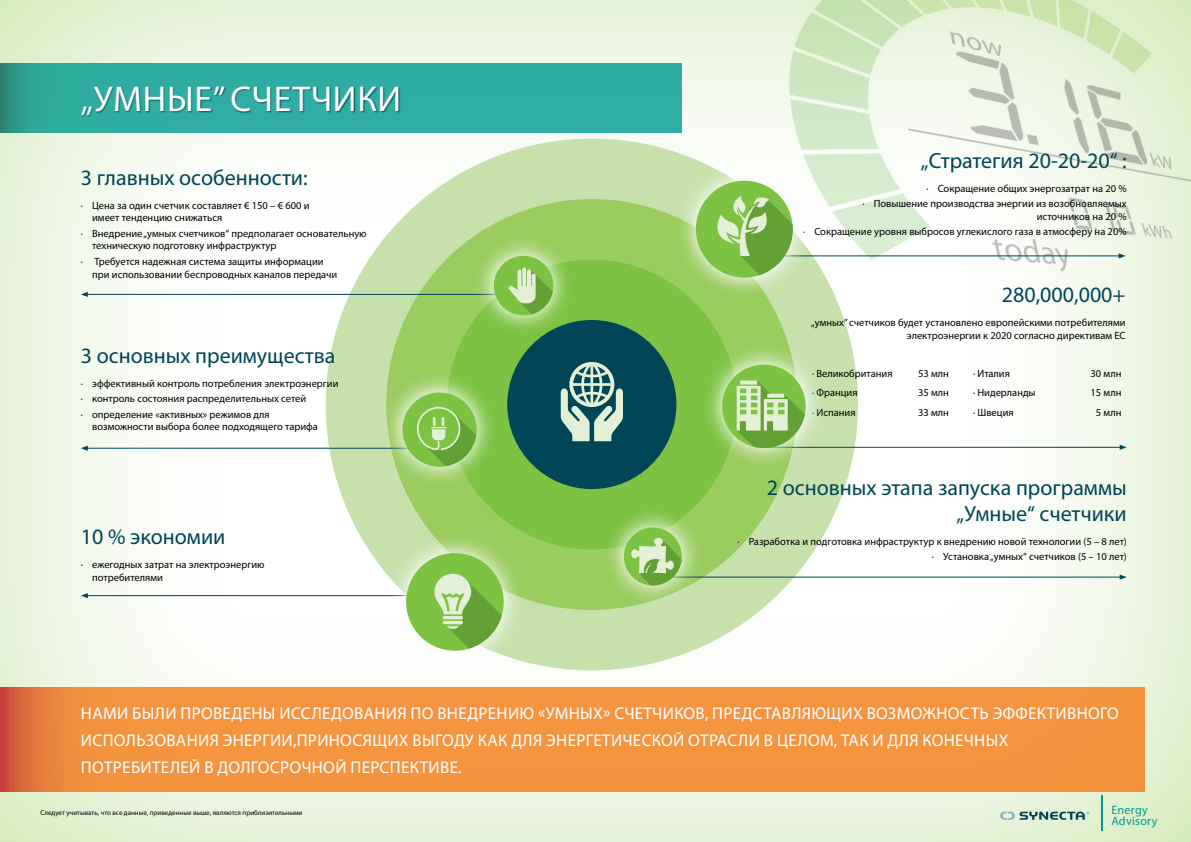
<style>
.page{position:relative;width:1191px;height:842px;background:#fff}
.page>*{position:absolute;margin:0;border:0;box-sizing:border-box;transform-origin:0 0}
.t1{font:36px "Myriad Pro";letter-spacing:.02em;color:#fff}
.t2{font:22px/26.4px "Myriad Pro";color:#004657;text-align:right}
.t3{font:17px/27px "Myriad Pro";letter-spacing:.02em;color:#fff}
.t4{font:12.2px/11.3px "Myriad Pro";letter-spacing:.02em;color:#009b90}
.t5{font:10.5px/12.6px "Myriad Pro";color:#000}
.t6{font:7px "Myriad Pro";color:#000}
</style>
<div class="page">
<div style="left:0;top:0;width:1191px;height:842px;background:#88c540;opacity:.5"></div>
<img style="left:772px;top:0;width:419px;height:293px">
<svg style="left:294px;top:112px;width:595px;height:575px"></svg>
<svg style="left:362px;top:175px;width:460px;height:459px;fill:#c7e1ad"></svg>
<svg style="left:429px;top:242px;width:325px;height:325px;background:#8ac650"></svg>
<div style="left:507px;top:320px;width:169px;height:169px;background:#004657;border-radius:50%"></div>
<svg style="left:561px;top:362px;width:62px;height:79px"></svg>
<div style="left:0;top:63px;width:681px;height:69px;background:#30ada2"></div>
<div style="left:81px;top:86px;width:319px;height:31px;background:#004657;opacity:.75"></div>
<svg style="left:1000px;top:811px;width:89px;height:9px"></svg>
<hr style="left:1101px;top:795px;width:1px;height:35px;background:#009b90">
<div style="left:0;top:687px;width:1144px;height:105px;background:#f4943f"></div>
<hr style="left:86px;top:294px;width:428px;height:1px;background:#004657">
<svg style="left:81px;top:292px;width:7px;height:5px"></svg>
<hr style="left:768px;top:447px;width:353px;height:1px;background:#004657">
<svg style="left:1119px;top:445px;width:7px;height:5px"></svg>
<hr style="left:768px;top:255px;width:352px;height:1px;background:#004657">
<svg style="left:1118px;top:253px;width:7px;height:5px"></svg>
<hr style="left:643px;top:577px;width:478px;height:1px;background:#004657">
<svg style="left:1119px;top:574px;width:7px;height:6px"></svg>
<hr style="left:86px;top:595px;width:350px;height:1px;background:#004657">
<svg style="left:81px;top:593px;width:7px;height:5px"></svg>
<hr style="left:86px;top:448px;width:352px;height:1px;background:#004657">
<svg style="left:81px;top:446px;width:7px;height:5px"></svg>
<svg style="left:473px;top:235px;width:101px;height:101px;background:#93c864"></svg>
<div style="left:494px;top:256px;width:59px;height:59px;background:#7dc242;border-radius:50%"></div>
<svg style="left:508px;top:267px;width:45px;height:47px"></svg>
<svg style="left:382px;top:372px;width:115px;height:115px;background:#9fcf6e"></svg>
<div style="left:402px;top:392px;width:75px;height:75px;background:#7dc242;border-radius:50%"></div>
<svg style="left:417px;top:407px;width:59px;height:59px"></svg>
<svg style="left:385px;top:532px;width:139px;height:140px"></svg>
<div style="left:406px;top:553px;width:98px;height:98px;background:#7dc242;border-radius:50%"></div>
<svg style="left:434px;top:574px;width:68px;height:75px"></svg>
<svg style="left:675px;top:160px;width:138px;height:138px"></svg>
<div style="left:696px;top:181px;width:96px;height:97px;background:#7dc242;border-radius:50%"></div>
<svg style="left:715px;top:196px;width:77px;height:79px"></svg>
<svg style="left:701px;top:344px;width:125px;height:125px;background:#a9d47f"></svg>
<div style="left:722px;top:365px;width:83px;height:83px;background:#7dc242;border-radius:50%"></div>
<svg style="left:736px;top:380px;width:69px;height:68px"></svg>
<svg style="left:603px;top:507px;width:99px;height:99px;background:#a1d070"></svg>
<div style="left:624px;top:527px;width:58px;height:58px;background:#7dc242;border-radius:50%"></div>
<svg style="left:631px;top:538px;width:50px;height:47px"></svg>
<h1 class="t1" style="left:81px;top:77px;width:322px">„Умные” счетчики</h1>
<h2 class="t2" style="left:81px;top:164px;width:228px">3 главных особенности:</h2>
<p class="t5" style="left:92px;top:199px;width:219px;text-indent:-11px">· Цена за один счетчик составляет € 150 – € 600 и имеет тенденцию снижаться</p>
<p class="t5" style="left:92px;top:227px;width:276px;text-indent:-11px">· Внедрение „умных счетчиков“ предполагает основательную техническую подготовку инфраструктур</p>
<p class="t5" style="left:92px;top:255px;width:247px;text-indent:-11px">· Требуется надежная система защиты информации при использовании беспроводных каналов передачи</p>
<h2 class="t2" style="left:81px;top:342px;width:256px">3 основных преимущества</h2>
<p class="t5" style="left:81px;top:375px;width:259px;line-height:15.4px">· эффективный контроль потребления электроэнергии · контроль состояния распределительных сетей<br>· определение «активных» режимов для</p>
<p class="t5" style="left:92px;top:420px;width:227px">возможности выбора более подходящего тарифа</p>
<h2 class="t2" style="left:81px;top:523px;width:146px">10 % экономии</h2>
<p class="t5" style="left:92px;top:558px;width:174px;text-indent:-11px">· ежегодных затрат на электроэнергию потребителями</p>
<h2 class="t2" style="left:921px;top:147px;width:207px">„Стратегия 20-20-20“ :</h2>
<p class="t5" style="left:862px;top:180px;width:266px;line-height:15.4px;text-align:right">· Сокращение общих энергозатрат на 20 %<br>· Повышение производства энергии из возобновляемых</p>
<p class="t5" style="left:803px;top:208px;width:325px;line-height:15.4px;text-align:right">источников на 20 %<br>· Сокращение уровня выбросов углекислого газа в атмосферу на 20%</p>
<h2 class="t2" style="left:1002px;top:281px;width:125px">280,000,000+</h2>
<p class="t5" style="left:906px;top:316px;width:220px;text-indent:-96px">„умных” счетчиков будет установлено европейскими потребителями электроэнергии к 2020 согласно директивам ЕС</p>
<p class="t5" style="left:812px;top:367px;width:82px">· Великобритания</p>
<p class="t5" style="left:918px;top:367px;width:32px">53 млн</p>
<p class="t5" style="left:973px;top:367px;width:38px">· Италия</p>
<p class="t5" style="left:1090px;top:367px;width:32px">30 млн</p>
<p class="t5" style="left:812px;top:386px;width:47px">· Франция</p>
<p class="t5" style="left:918px;top:386px;width:32px">35 млн</p>
<p class="t5" style="left:973px;top:386px;width:64px">· Нидерланды</p>
<p class="t5" style="left:1090px;top:386px;width:32px">15 млн</p>
<p class="t5" style="left:812px;top:405px;width:45px">· Испания</p>
<p class="t5" style="left:918px;top:405px;width:32px">33 млн</p>
<p class="t5" style="left:973px;top:405px;width:42px">· Швеция</p>
<p class="t5" style="left:1096px;top:405px;width:27px">5 млн</p>
<h2 class="t2" style="left:767px;top:474px;width:361px">2 основных этапа запуска программы „умные“ счетчики</h2>
<p class="t5" style="left:737px;top:534px;width:391px;line-height:15.4px;text-align:right">· Разработка и подготовка инфраструктур к внедрению новой технологии (5 – 8 лет) · Установка „умных“ счетчиков (5 – 10 лет)</p>
<p class="t3" style="left:81px;top:699px;width:1039px">Нами были проведены исследования по внедрению «умных» счетчиков, представляющих возможность эффективного использования энергии,приносящих выгоду как для энергетической отрасли в целом, так и для конечных потребителей в долгосрочной перспективе.</p>
<p class="t6" style="left:40px;top:808px;width:263px">Следует учитывать, что все данные, приведенные выше, являются приблизительными</p>
<p class="t4" style="left:1111px;top:804px;width:48px">Energy<br>Advisory</p>
</div>
